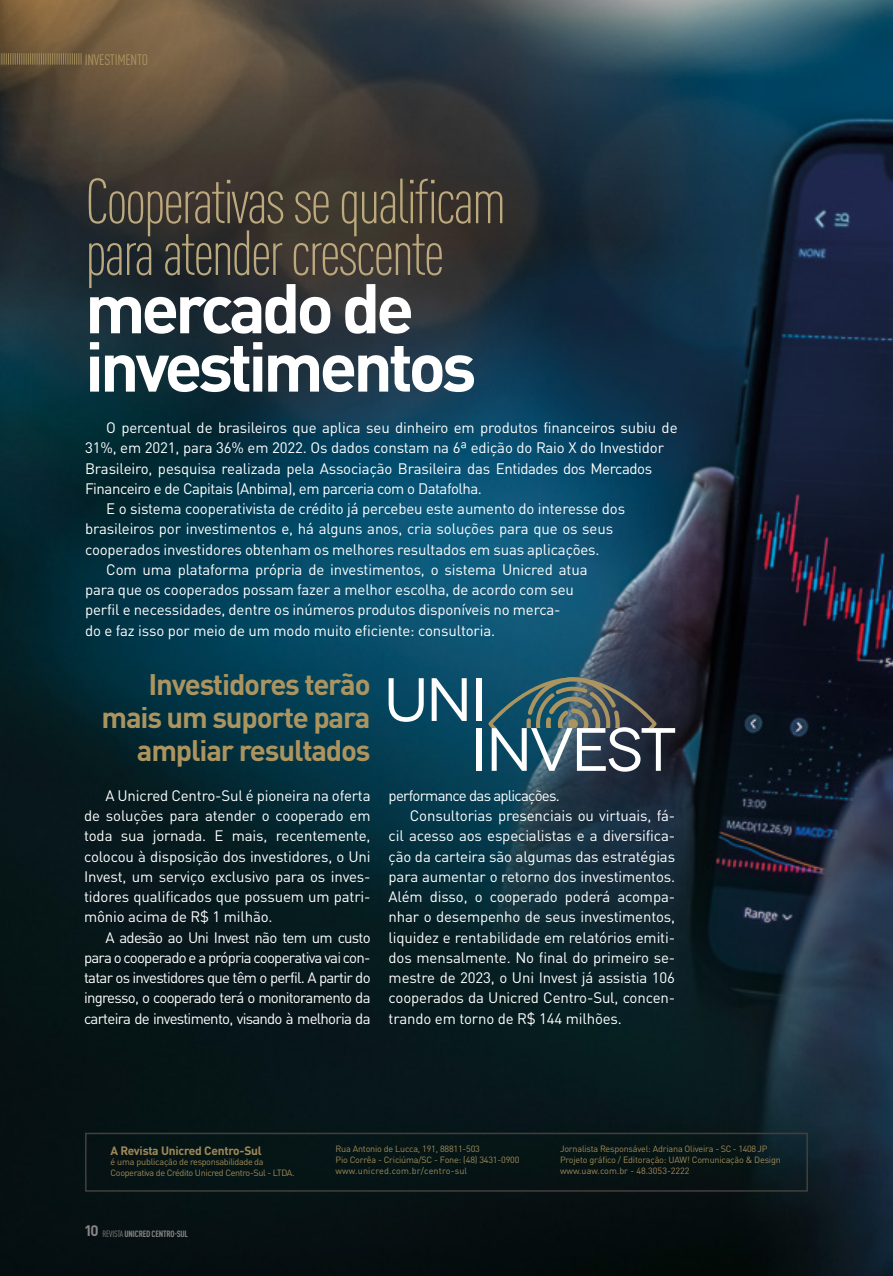
<style>
.page{position:relative;width:893px;height:1276px;background:#fff}
.page>*{position:absolute;margin:0;border:0;box-sizing:border-box;transform-origin:0 0}
.t1{font:700 69.15px/58.3px "DIN Pro";letter-spacing:-.06em;color:#fff}
.t2{font:300 condensed 62.55px/51.8px "DIN Pro";letter-spacing:-.04em;color:#bca97d}
.t3{font:700 29.4px/33.3px "DIN Pro";letter-spacing:-.04em;color:#ab945f;text-align:right}
.t4{font:15px/20.2px "DIN Pro";letter-spacing:-.01em;color:#fff;text-align:justify}
.t5{font:15px "DIN Pro";letter-spacing:-.03em;color:#fff}
.t6{font:15px "DIN Pro";letter-spacing:-.05em;color:#fff}
.t7{font:condensed 15px "DIN Pro";letter-spacing:-.02em;color:#ab945f}
.t8{font:700 12px "DIN Pro";letter-spacing:-.02em;color:#9f8a58}
.t9{font:9px/10.8px "DIN Pro";letter-spacing:-.02em;color:#9f8a58}
.t10{font:9px/10.8px "DIN Pro";letter-spacing:-.04em;color:#9f8a58}
.t11{font:700 condensed 9px "DIN Pro";letter-spacing:-.02em;color:#8a8687}
.s1{font-stretch:normal;font-size:15px}
.s2{font-weight:400}
</style>
<div class="page">
<img style="left:0;top:0;width:893px;height:1276px">
<svg style="left:0;top:53px;width:82px;height:12px"></svg>
<div style="left:85px;top:1132px;width:723px;height:59px;border:2px solid #443f3d"></div>
<svg style="left:389px;top:678px;width:35px;height:44px"></svg>
<svg style="left:432px;top:678px;width:35px;height:43px"></svg>
<div style="left:477px;top:678px;width:5px;height:43px;background:#fff"></div>
<div style="left:477px;top:728px;width:5px;height:43px;background:#fff"></div>
<svg style="left:488px;top:677px;width:187px;height:94px;background:#50656e"></svg>
<p class="t7" style="left:85px;top:49px;width:65px">INVESTIMENTO</p>
<h2 class="t2" style="left:85px;top:171px;width:423px">Cooperativas se qualificam para atender crescente</h2>
<h1 class="t1" style="left:85px;top:271px;width:393px">mercado de investimentos</h1>
<p class="t4" style="left:106px;top:416px;width:573px">O percentual de brasileiros que aplica seu dinheiro em produtos financeiros subiu de</p>
<p class="t4" style="left:85px;top:436px;width:580px">31%, em 2021, para 36% em 2022. Os dados constam na 6ª edição do Raio X do Investidor</p>
<p class="t4" style="left:85px;top:457px;width:569px">Brasileiro, pesquisa realizada pela Associação Brasileira das Entidades dos Mercados</p>
<p class="t5" style="left:85px;top:477px;width:398px">Financeiro e de Capitais (Anbima), em parceria com o Datafolha.</p>
<p class="t4" style="left:106px;top:497px;width:520px">E o sistema cooperativista de crédito já percebeu este aumento do interesse dos</p>
<p class="t4" style="left:85px;top:517px;width:530px">brasileiros por investimentos e, há alguns anos, cria soluções para que os seus</p>
<p class="t4" style="left:85px;top:538px;width:516px">cooperados investidores obtenham os melhores resultados em suas aplicações.</p>
<p class="t4" style="left:106px;top:558px;width:483px">Com uma plataforma própria de investimentos, o sistema Unicred atua</p>
<p class="t4" style="left:85px;top:578px;width:490px">para que os cooperados possam fazer a melhor escolha, de acordo com seu</p>
<p class="t4" style="left:85px;top:598px;width:477px">perfil e necessidades, dentre os inúmeros produtos disponíveis no merca-</p>
<p class="t4" style="left:85px;top:619px;width:412px">do e faz isso por meio de um modo muito eficiente: consultoria.</p>
<h3 class="t3" style="left:102px;top:664px;width:271px">Investidores terão mais um suporte para ampliar resultados</h3>
<p class="t4" style="left:84px;top:783px;width:288px;text-indent:21px">A Unicred Centro-Sul é pioneira na oferta de soluções para atender o cooperado em toda sua jornada. E mais, recentemente, colocou à disposição dos investidores, o Uni Invest, um serviço exclusivo para os inves&shy;tidores qualificados que possuem um patri&shy;mônio acima de R$ 1 milhão.</p>
<p class="t4" style="left:84px;top:925px;width:288px;text-indent:21px">A adesão ao Uni Invest não tem um custo para o cooperado e a própria cooperativa vai con&shy;tatar os investidores que têm o perfil. A partir do ingresso, o cooperado terá o monitoramento da carteira de investimento, visando à melhoria da</p>
<p class="t6" style="left:389px;top:783px;width:173px">performance das aplicações.</p>
<p class="t4" style="left:410px;top:804px;width:267px">Consultorias presenciais ou virtuais, fá-</p>
<p class="t4" style="left:389px;top:824px;width:288px">cil acesso aos especialistas e a diversifica-</p>
<p class="t4" style="left:389px;top:844px;width:288px">ção da carteira são algumas das estratégias</p>
<p class="t4" style="left:389px;top:864px;width:288px">para aumentar o retorno dos investimentos.</p>
<p class="t4" style="left:389px;top:885px;width:288px">Além disso, o cooperado poderá acompa-</p>
<p class="t4" style="left:389px;top:905px;width:288px">nhar o desempenho de seus investimentos,</p>
<p class="t4" style="left:389px;top:925px;width:288px">liquidez e rentabilidade em relatórios emiti-</p>
<p class="t4" style="left:389px;top:945px;width:288px">dos mensalmente. No final do primeiro se-</p>
<p class="t4" style="left:389px;top:966px;width:288px">mestre de 2023, o Uni Invest já assistia 106</p>
<p class="t4" style="left:389px;top:986px;width:288px">cooperados da Unicred Centro-Sul, concen-</p>
<p class="t4" style="left:389px;top:1006px;width:235px">trando em torno de R$ 144 milhões.</p>
<p class="t8" style="left:111px;top:1140px;width:153px">A Revista Unicred Centro-Sul</p>
<p class="t10" style="left:111px;top:1155px;width:185px">é uma publicação de responsabilidade da<br>Cooperativa de Crédito Unicred Centro-Sul - LTDA.</p>
<p class="t11" style="left:84px;top:1227px;width:105px"><span class="s1">10</span> <span class="s2">REVISTA</span> UNICRED CENTRO-SUL</p>
<p class="t9" style="left:335px;top:1142px;width:185px">Rua Antonio de Lucca, 191, 88811-503<br>Pio Corrêa - Criciúma/SC - Fone: (48) 3431-0900 www.unicred.com.br/centro-sul</p>
<p class="t9" style="left:560px;top:1142px;width:222px">Jornalista Responsável: Adriana Oliveira - SC - 1408 JP<br>Projeto gráfico / Editoração: UAW! Comunicação &amp; Design www.uaw.com.br - 48.3053-2222</p>
</div>
